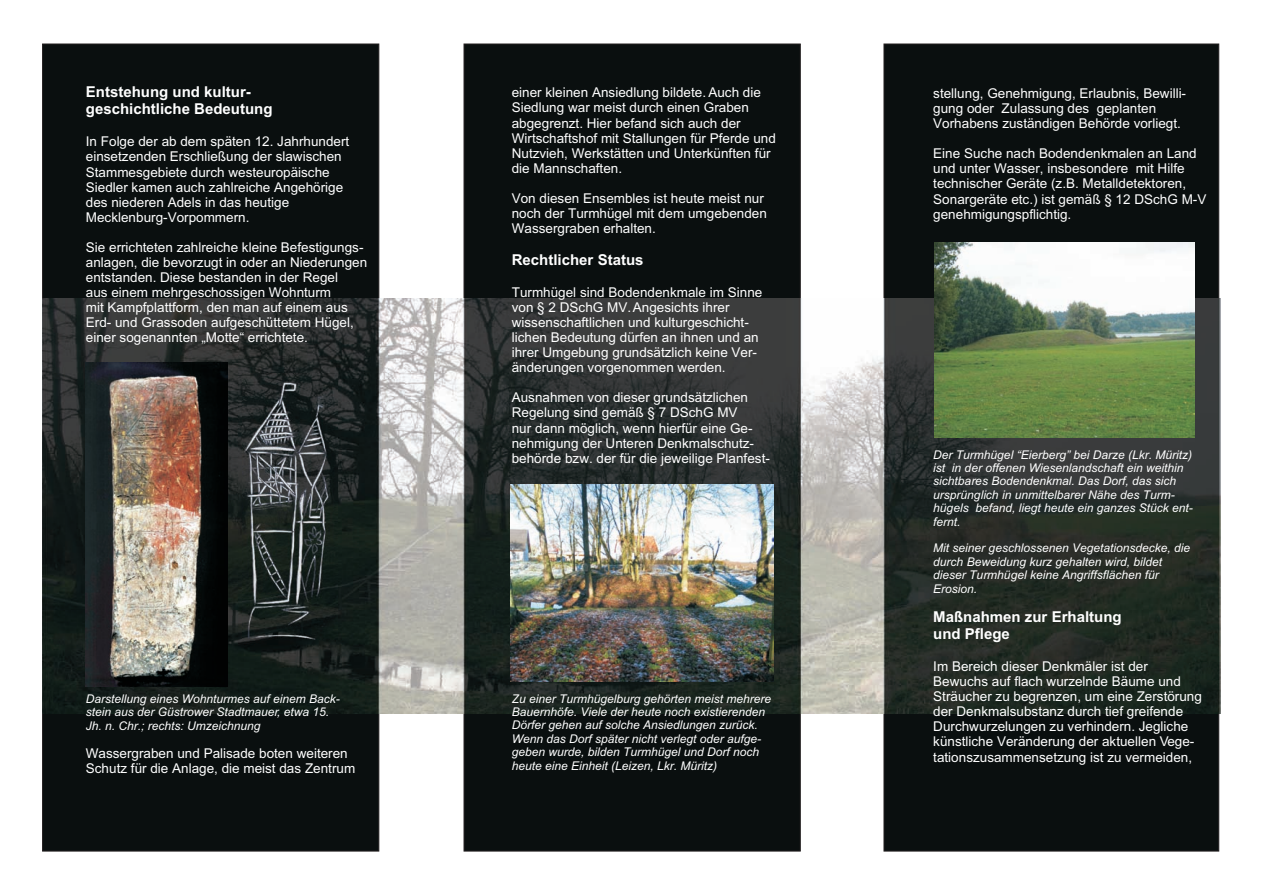
<style>
.page{position:relative;width:1263px;height:894px;background:#fff}
.page>*{position:absolute;margin:0;border:0;box-sizing:border-box;transform-origin:0 0}
.t1{font:700 15px/16.8px "Arial";color:#fff}
.t2{font:13.5px/15.1px "Arial";color:#fff}
.t3{font:italic 12px/13.4px "Arial";color:#fff}
</style>
<div class="page">
<div style="left:884px;top:44px;width:335px;height:807px;background:#0a0f0f;border:1px solid #231f20"></div>
<div style="left:464px;top:44px;width:336px;height:807px;background:#0a0f0f;border:1px solid #231f20"></div>
<div style="left:42px;top:44px;width:337px;height:807px;background:#0a0f0f;border:1px solid #231f20"></div>
<img style="left:43px;top:299px;width:1177px;height:414px">
<img style="left:510px;top:484px;width:264px;height:198px">
<img style="left:935px;top:242px;width:260px;height:195px">
<img style="left:86px;top:363px;width:141px;height:324px">
<img style="left:242px;top:374px;width:96px;height:266px">
<p class="t1" style="left:86px;top:85px;width:188px">Entstehung und kultur&shy;geschichtliche Bedeutung</p>
<p class="t2" style="left:86px;top:135px;width:265px">In Folge der ab dem späten 12. Jahrhundert einsetzenden Erschließung der slawischen Stammesgebiete durch westeuropäische Siedler kamen auch zahlreiche Angehörige des niederen Adels in das heutige Mecklenburg-Vorpommern.</p>
<p class="t2" style="left:86px;top:241px;width:283px">Sie errichteten zahlreiche kleine Befestigungs&shy;anlagen, die bevorzugt in oder an Niederungen entstanden. Diese bestanden in der Regel<br>aus einem mehrgeschossigen Wohnturm<br>mit Kampfplattform, den man auf einem aus Erd- und Grassoden aufgeschüttetem Hügel, einer sogenannten „Motte“ errichtete.</p>
<p class="t3" style="left:86px;top:693px;width:256px">Darstellung eines Wohnturmes auf einem Back&shy;stein aus der Güstrower Stadtmauer, etwa 15.<br>Jh. n. Chr.; rechts: Umzeichnung</p>
<p class="t2" style="left:86px;top:747px;width:271px">Wassergraben und Palisade boten weiteren<br>Schutz für die Anlage, die meist das Zentrum</p>
<p class="t2" style="left:512px;top:86px;width:266px">einer kleinen Ansiedlung bildete. Auch die Siedlung war meist durch einen Graben abgegrenzt. Hier befand sich auch der Wirtschaftshof mit Stallungen für Pferde und Nutzvieh, Werkstätten und Unterkünften für die Mannschaften.</p>
<p class="t2" style="left:512px;top:192px;width:257px">Von diesen Ensembles ist heute meist nur noch der Turmhügel mit dem umgebenden<br>Wassergraben erhalten.</p>
<p class="t1" style="left:512px;top:252px;width:133px">Rechtlicher Status</p>
<p class="t2" style="left:512px;top:286px;width:252px">Turmhügel sind Bodendenkmale im Sinne von § 2 DSchG MV. Angesichts ihrer wissenschaftlichen und kulturgeschicht&shy;lichen Bedeutung dürfen an ihnen und an ihrer Umgebung grundsätzlich keine Ver&shy;änderungen vorgenommen werden.</p>
<p class="t2" style="left:512px;top:391px;width:260px">Ausnahmen von dieser grundsätzlichen Regelung sind gemäß § 7 DSchG MV<br>nur dann möglich, wenn hierfür eine Ge&shy;nehmigung der Unteren Denkmalschutz&shy;behörde bzw. der für die jeweilige Planfest-</p>
<p class="t3" style="left:512px;top:693px;width:261px">Zu einer Turmhügelburg gehörten meist mehrere Bauernhöfe. Viele der heute noch existierenden Dörfer gehen auf solche Ansiedlungen zurück.<br>Wenn das Dorf später nicht verlegt oder aufge&shy;geben wurde, bilden Turmhügel und Dorf noch heute eine Einheit (Leizen, Lkr. Müritz)</p>
<p class="t2" style="left:933px;top:87px;width:254px">stellung, Genehmigung, Erlaubnis, Bewilli&shy;gung oder Zulassung des geplanten<br>Vorhabens zuständigen Behörde vorliegt.</p>
<p class="t2" style="left:933px;top:147px;width:275px">Eine Suche nach Bodendenkmalen an Land und unter Wasser, insbesondere mit Hilfe technischer Geräte (z.B. Metalldetektoren, Sonargeräte etc.) ist gemäß § 12 DSchG M-V genehmigungspflichtig.</p>
<p class="t3" style="left:933px;top:449px;width:261px">Der Turmhügel “Eierberg” bei Darze (Lkr. Müritz) ist in der offenen Wiesenlandschaft ein weithin sichtbares Bodendenkmal. Das Dorf, das sich ursprünglich in unmittelbarer Nähe des Turm&shy;hügels befand, liegt heute ein ganzes Stück ent&shy;fernt.</p>
<p class="t3" style="left:933px;top:543px;width:258px">Mit seiner geschlossenen Vegetationsdecke, die durch Beweidung kurz gehalten wird, bildet dieser Turmhügel keine Angriffsflächen für Erosion.</p>
<p class="t1" style="left:933px;top:610px;width:190px">Maßnahmen zur Erhaltung und Pflege</p>
<p class="t2" style="left:933px;top:660px;width:270px">Im Bereich dieser Denkmäler ist der Bewuchs auf flach wurzelnde Bäume und Sträucher zu begrenzen, um eine Zerstörung der Denkmalsubstanz durch tief greifende Durchwurzelungen zu verhindern. Jegliche künstliche Veränderung der aktuellen Vege&shy;tationszusammensetzung ist zu vermeiden,</p>
</div>
